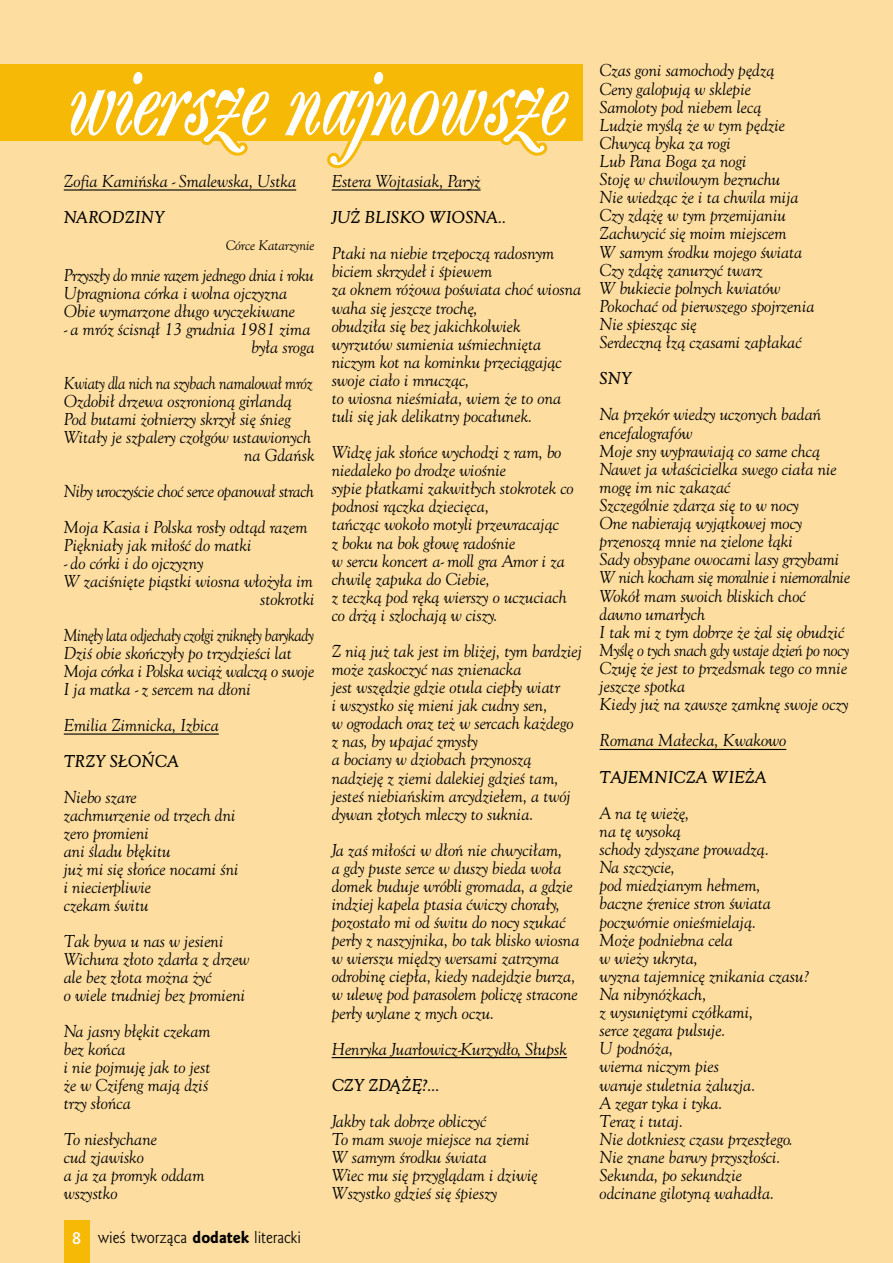
<style>
.page{position:relative;width:893px;height:1263px;background:#fddda0}
.page>*{position:absolute;margin:0;border:0;box-sizing:border-box;transform-origin:0 0}
.t1{font:700 124.8px "Ailanthus EFN";color:#fff;scale:.77 1}
.t2{font:italic 15px/18.1px "Goldy Olds EFN";color:#000}
.t3{font:italic 15px/18px "Goldy Olds EFN";letter-spacing:-.02em;color:#000;scale:.91 1}
.t4{font:italic 700 15px "Goldy Olds EFN";color:#000}
.t5{font:italic 15px "Goldy Olds EFN";letter-spacing:-.02em;color:#000}
.t6{font:15px "Goldy EFN";color:#000}
.t7{font:italic 12px "Goldy Olds EFN";color:#000}
.s1{font-weight:700;font-size:16.5px;color:#fff}
.s2{font-family:"Goldy EFN Heavy"}
</style>
<div class="page">
<hr style="left:64px;top:189px;width:232px;height:2px;background:#000">
<hr style="left:64px;top:733px;width:155px;height:2px;background:#000">
<hr style="left:332px;top:189px;width:149px;height:2px;background:#000">
<hr style="left:332px;top:1057px;width:235px;height:1px;background:#000">
<div style="left:0;top:64px;width:583px;height:76px;background:#f6b905"></div>
<hr style="left:600px;top:749px;width:186px;height:1px;background:#000">
<svg style="left:65px;top:140px;width:510px;height:29px"></svg>
<div style="left:64px;top:1220px;width:25px;height:43px;background:#f6b905"></div>
<h1 class="t1" style="left:64px;top:24px;width:651px">wiersze najnowsze</h1>
<p class="t2" style="left:64px;top:172px;width:234px">Zofia Kamińska - Smalewska, Ustka</p>
<p class="t4" style="left:64px;top:207px;width:102px">NARODZINY</p>
<p class="t7" style="left:226px;top:237px;width:90px">Córce Katarzynie</p>
<p class="t2" style="left:64px;top:266px;width:252px">Przyszły do mnie razem jednego dnia i roku<br>Upragniona córka i wolna ojczyzna<br>Obie wymarzone długo wyczekiwane</p>
<p class="t2" style="left:64px;top:320px;width:252px;text-align:right">- a mróz ścisnął 13 grudnia 1981 zima była sroga</p>
<p class="t3" style="left:64px;top:374px;width:275px">Kwiaty dla nich na szybach namalował mróz</p>
<p class="t2" style="left:64px;top:392px;width:230px">Ozdobił drzewa oszronioną girlandą</p>
<p class="t2" style="left:64px;top:410px;width:228px">Pod butami żołnierzy skrzył się śnieg</p>
<p class="t2" style="left:64px;top:428px;width:249px">Witały je szpalery czołgów ustawionych</p>
<p class="t2" style="left:244px;top:446px;width:72px">na Gdańsk</p>
<p class="t5" style="left:64px;top:481px;width:252px">Niby uroczyście choć serce opanował strach</p>
<p class="t2" style="left:64px;top:518px;width:245px">Moja Kasia i Polska rosły odtąd razem<br>Piękniały jak miłość do matki</p>
<p class="t2" style="left:64px;top:554px;width:141px">- do córki i do ojczyzny</p>
<p class="t2" style="left:64px;top:572px;width:251px">W zaciśnięte piąstki wiosna włożyła im</p>
<p class="t2" style="left:260px;top:590px;width:56px">stokrotki</p>
<p class="t3" style="left:64px;top:626px;width:277px">Minęły lata odjechały czołgi zniknęły barykady Dziś obie skończyły po trzydzieści lat Moja córka i Polska wciąż walczą o swoje I ja matka - z sercem na dłoni</p>
<p class="t2" style="left:64px;top:716px;width:157px">Emilia Zimnicka, Izbica</p>
<p class="t4" style="left:64px;top:751px;width:117px">TRZY SŁOŃCA</p>
<p class="t2" style="left:64px;top:788px;width:176px">Niebo szare<br>zachmurzenie od trzech dni zero promieni<br>ani śladu błękitu<br>już mi się słońce nocami śni i niecierpliwie<br>czekam świtu</p>
<p class="t2" style="left:64px;top:932px;width:187px">Tak bywa u nas w jesieni<br>Wichura złoto zdarła z drzew ale bez złota można żyć<br>o wiele trudniej bez promieni</p>
<p class="t2" style="left:64px;top:1022px;width:148px">Na jasny błękit czekam bez końca<br>i nie pojmuję jak to jest że w Czifeng mają dziś trzy słońca</p>
<p class="t2" style="left:64px;top:1130px;width:142px">To niesłychane<br>cud zjawisko<br>a ja za promyk oddam wszystko</p>
<p class="t6" style="left:72px;top:1228px;width:231px"><span class="s1">8</span> wieś tworząca <span class="s2">dodatek</span> literacki</p>
<p class="t2" style="left:332px;top:172px;width:150px">Estera Wojtasiak, Paryż</p>
<p class="t4" style="left:332px;top:207px;width:176px">JUŻ BLISKO WIOSNA..</p>
<p class="t2" style="left:332px;top:244px;width:251px">Ptaki na niebie trzepoczą radosnym biciem skrzydeł i śpiewem<br>za oknem różowa poświata choć wiosna waha się jeszcze trochę,<br>obudziła się bez jakichkolwiek wyrzutów sumienia uśmiechnięta niczym kot na kominku przeciągając swoje ciało i mrucząc,<br>to wiosna nieśmiała, wiem że to ona tuli się jak delikatny pocałunek.</p>
<p class="t2" style="left:332px;top:443px;width:244px">Widzę jak słońce wychodzi z ram, bo niedaleko po drodze wiośnie<br>sypie płatkami zakwitłych stokrotek co podnosi rączka dziecięca,<br>tańcząc wokoło motyli przewracając<br>z boku na bok głowę radośnie<br>w sercu koncert a- moll gra Amor i za chwilę zapuka do Ciebie,<br>z teczką pod ręką wierszy o uczuciach co drżą i szlochają w ciszy.</p>
<p class="t2" style="left:332px;top:642px;width:252px">Z nią już tak jest im bliżej, tym bardziej może zaskoczyć nas znienacka<br>jest wszędzie gdzie otula ciepły wiatr<br>i wszystko się mieni jak cudny sen,<br>w ogrodach oraz też w sercach każdego z nas, by upajać zmysły<br>a bociany w dziobach przynoszą nadzieję z ziemi dalekiej gdzieś tam, jesteś niebiańskim arcydziełem, a twój dywan złotych mleczy to suknia.</p>
<p class="t2" style="left:332px;top:840px;width:249px">Ja zaś miłości w dłoń nie chwyciłam,<br>a gdy puste serce w duszy bieda woła domek buduje wróbli gromada, a gdzie indziej kapela ptasia ćwiczy chorały, pozostało mi od świtu do nocy szukać perły z naszyjnika, bo tak blisko wiosna w wierszu między wersami zatrzyma odrobinę ciepła, kiedy nadejdzie burza, w ulewę pod parasolem policzę stracone perły wylane z mych oczu.</p>
<p class="t2" style="left:332px;top:1039px;width:237px">Henryka Juarłowicz-Kurzydło, Słupsk</p>
<p class="t4" style="left:332px;top:1074px;width:110px">CZY ZDĄŻĘ?...</p>
<p class="t2" style="left:332px;top:1111px;width:208px">Jakby tak dobrze obliczyć<br>To mam swoje miejsce na ziemi<br>W samym środku świata<br>Wiec mu się przyglądam i dziwię<br>Wszystko gdzieś się śpieszy</p>
<p class="t2" style="left:600px;top:61px;width:216px">Czas goni samochody pędzą<br>Ceny galopują w sklepie<br>Samoloty pod niebem lecą<br>Ludzie myślą że w tym pędzie<br>Chwycą byka za rogi<br>Lub Pana Boga za nogi<br>Stoję w chwilowym bezruchu<br>Nie wiedząc że i ta chwila mija<br>Czy zdążę w tym przemijaniu<br>Zachwycić się moim miejscem<br>W samym środku mojego świata<br>Czy zdążę zanurzyć twarz<br>W bukiecie polnych kwiatów<br>Pokochać od pierwszego spojrzenia<br>Nie spiesząc się<br>Serdeczną łzą czasami zapłakać</p>
<p class="t4" style="left:600px;top:368px;width:34px">SNY</p>
<p class="t2" style="left:600px;top:405px;width:252px">Na przekór wiedzy uczonych badań encefalografów<br>Moje sny wyprawiają co same chcą<br>Nawet ja właścicielka swego ciała nie mogę im nic zakazać<br>Szczególnie zdarza się to w nocy<br>One nabierają wyjątkowej mocy przenoszą mnie na zielone łąki<br>Sady obsypane owocami lasy grzybami<br>W nich kocham się moralnie i niemoralnie<br>Wokół mam swoich bliskich choć dawno umarłych<br>I tak mi z tym dobrze że żal się obudzić<br>Myślę o tych snach gdy wstaje dzień po nocy<br>Czuję że jest to przedsmak tego co mnie jeszcze spotka<br>Kiedy już na zawsze zamknę swoje oczy</p>
<p class="t2" style="left:600px;top:731px;width:188px">Romana Małecka, Kwakowo</p>
<p class="t4" style="left:600px;top:766px;width:169px">TAJEMNICZA WIEŻA</p>
<p class="t2" style="left:600px;top:803px;width:211px">A na tę wieżę,<br>na tę wysoką<br>schody zdyszane prowadzą.<br>Na szczycie,<br>pod miedzianym hełmem,<br>baczne źrenice stron świata poczwórnie onieśmielają.<br>Może podniebna cela<br>w wieży ukryta,<br>wyzna tajemnicę znikania czasu?<br>Na nibynóżkach,<br>z wysuniętymi czółkami,<br>serce zegara pulsuje.<br>U podnóża,<br>wierna niczym pies<br>waruje stuletnia żaluzja.<br>A zegar tyka i tyka.<br>Teraz i tutaj.<br>Nie dotkniesz czasu przeszłego.<br>Nie znane barwy przyszłości.<br>Sekunda, po sekundzie<br>odcinane gilotyną wahadła.</p>
</div>
